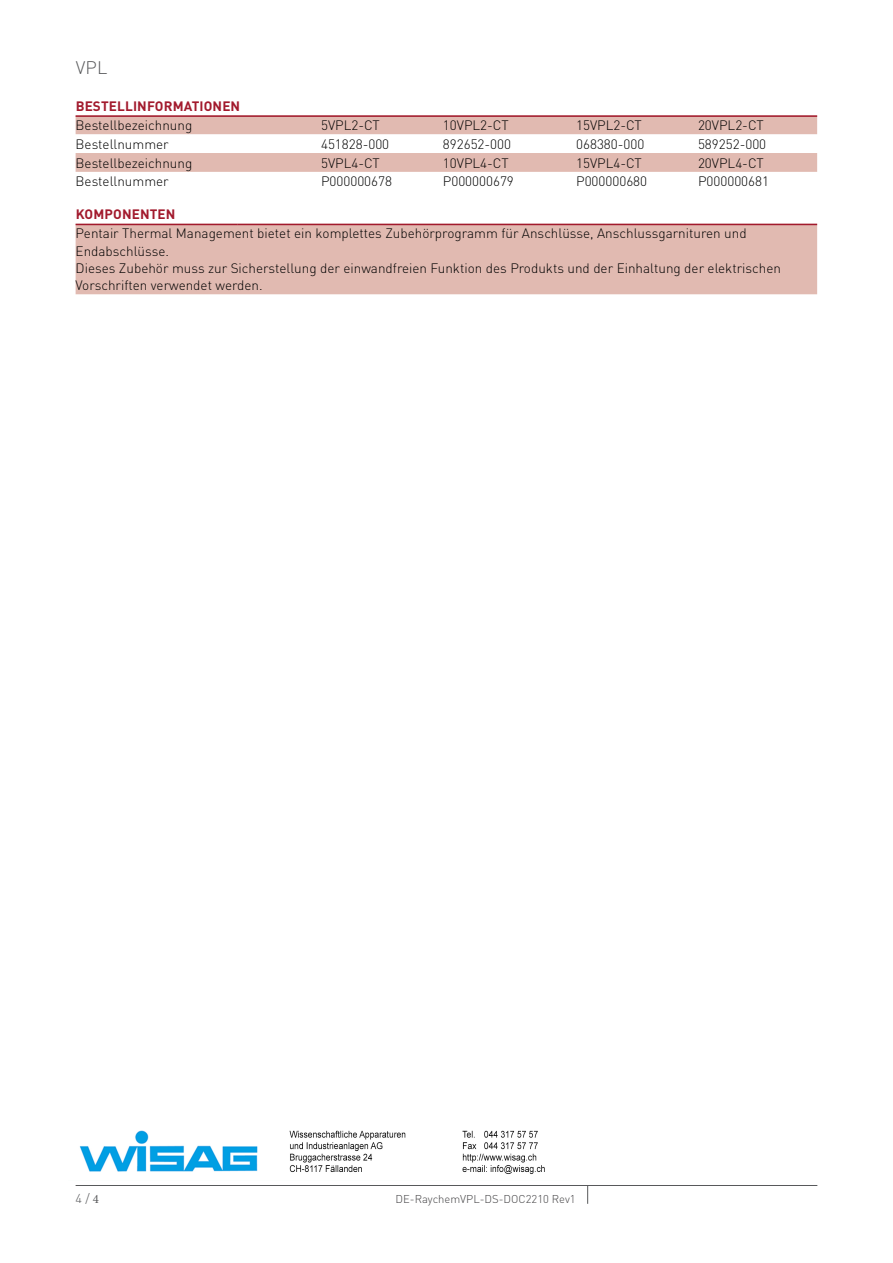
<style>
.page{position:relative;width:893px;height:1263px;background:#fff}
.page>*{position:absolute;margin:0;border:0;box-sizing:border-box;transform-origin:0 0}
.t1{font:300 18px "DIN Pro";color:#58595b}
.t2{font:300 13.5px/17.2px "DIN Pro";color:#000}
.t3{font:700 13.5px "DIN Pro";color:#a21a2d}
.t4{font:300 12.75px "DIN Pro";color:#58595b}
.t5{font:300 11.25px "DIN Pro";color:#414042}
.s1{font-family:"Minion Pro";font-weight:400}
</style>
<div class="page">
<hr style="left:76px;top:1185px;width:741px;height:1px;background:#58595b">
<svg style="left:587px;top:1186px;width:1px;height:18px"></svg>
<svg style="left:76px;top:117px;width:741px;height:177px;fill:#e1bab1"></svg>
<hr style="left:76px;top:115px;width:741px;height:2px;background:#a21a2d">
<hr style="left:76px;top:224px;width:161px;height:1px;background:#a21a2d">
<hr style="left:237px;top:224px;width:580px;height:1px;background:#a21a2d">
<img style="left:79px;top:1130px;width:466px;height:44px">
<h1 class="t1" style="left:76px;top:55px;width:33px">VPL</h1>
<p class="t3" style="left:76px;top:97px;width:9px">BESTELLIN</p>
<p class="t3" style="left:147px;top:97px;width:18px">FORMATIONEN</p>
<p class="t2" style="left:76px;top:116px;width:118px">Bestellbezeichnung</p>
<p class="t2" style="left:321px;top:116px;width:60px">5VPL2-CT</p>
<p class="t2" style="left:443px;top:116px;width:67px">10VPL2-CT</p>
<p class="t2" style="left:576px;top:116px;width:67px">15VPL2-CT</p>
<p class="t2" style="left:698px;top:116px;width:67px">20VPL2-CT</p>
<p class="t2" style="left:76px;top:135px;width:95px">Bestellnummer</p>
<p class="t2" style="left:321px;top:135px;width:70px">451828-000</p>
<p class="t2" style="left:443px;top:135px;width:70px">892652-000</p>
<p class="t2" style="left:576px;top:135px;width:70px">068380-000</p>
<p class="t2" style="left:698px;top:135px;width:70px">589252-000</p>
<p class="t2" style="left:76px;top:154px;width:118px">Bestellbezeichnung</p>
<p class="t2" style="left:321px;top:154px;width:60px">5VPL4-CT</p>
<p class="t2" style="left:443px;top:154px;width:67px">10VPL4-CT</p>
<p class="t2" style="left:576px;top:154px;width:67px">15VPL4-CT</p>
<p class="t2" style="left:698px;top:154px;width:67px">20VPL4-CT</p>
<p class="t2" style="left:76px;top:172px;width:95px">Bestellnummer</p>
<p class="t2" style="left:321px;top:172px;width:72px">P000000678</p>
<p class="t2" style="left:443px;top:172px;width:72px">P000000679</p>
<p class="t2" style="left:576px;top:172px;width:72px">P000000680</p>
<p class="t2" style="left:698px;top:172px;width:72px">P000000681</p>
<p class="t3" style="left:76px;top:205px;width:10px">KOM</p>
<p class="t3" style="left:105px;top:205px;width:19px">PONENTEN</p>
<p class="t2" style="left:76px;top:224px;width:707px">Pentair Thermal Management bietet ein komplettes Zubehörprogramm für Anschlüsse, Anschlussgarnituren und Endabschlüsse.<br>Dieses Zubehör muss zur Sicherstellung der einwandfreien Funktion des Produkts und der Einhaltung der elektrischen Vorschriften verwendet werden.</p>
<p class="t4" style="left:76px;top:1190px;width:25px">4 / <span class="s1">4</span></p>
<p class="t5" style="left:396px;top:1191px;width:182px">DE-RaychemVPL-DS-DOC2210 Rev1</p>
</div>
